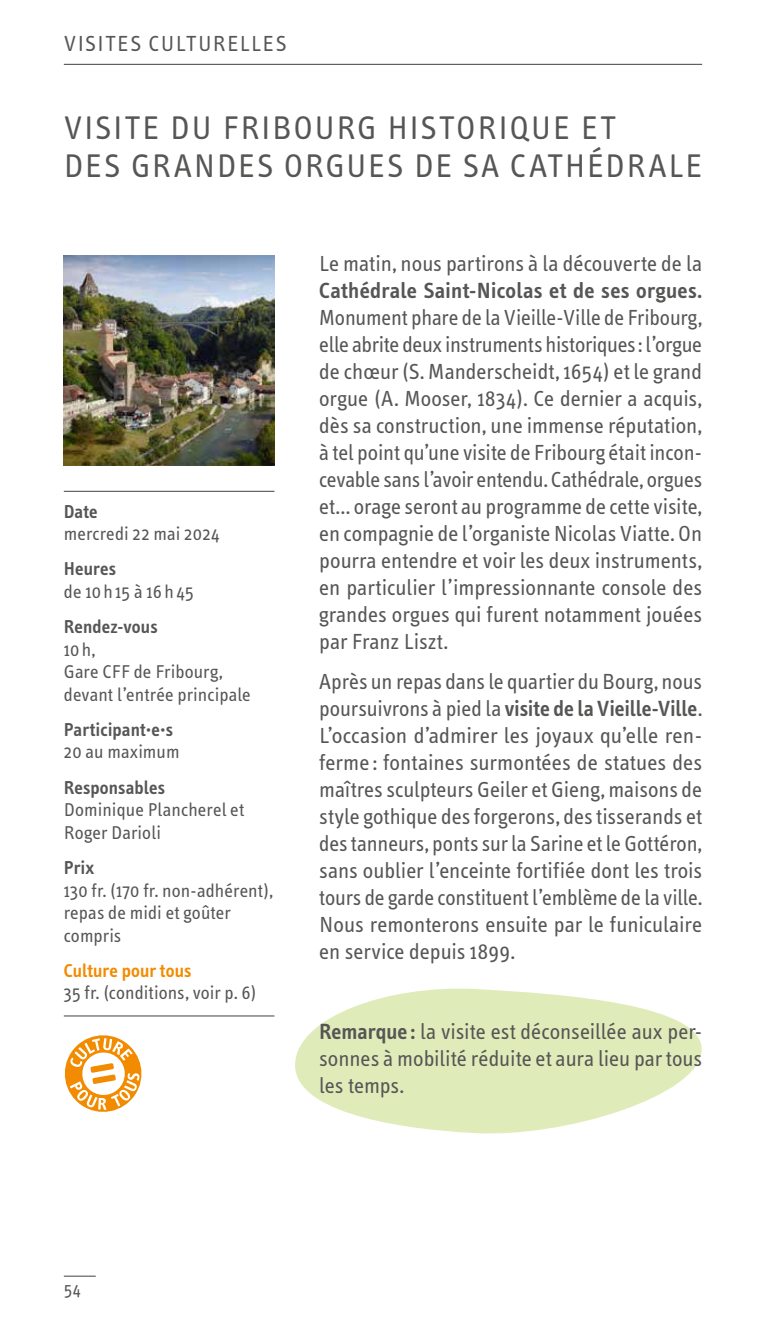
<style>
.page{position:relative;width:766px;height:1340px;background:#fff}
.page>*{position:absolute;margin:0;border:0;box-sizing:border-box;transform-origin:0 0}
.t1{font:33.75px/38.2px "Info Text";letter-spacing:.05em;color:#565655}
.t2{font:22.5px/27px "Info Text";color:#565655;text-align:justify}
.t3{font:600 22.5px "Info Text";letter-spacing:.01em;color:#565655}
.t4{font:22.5px "Info Text";letter-spacing:.065em;color:#565655}
.t5{font:19.12px/22.5px "Info Text";letter-spacing:.005em;color:#565655}
.t6{font:600 19.12px "Info Text";letter-spacing:.005em;color:#565655}
.t7{font:600 19.12px "Info Text";letter-spacing:.005em;color:#f28b00}
.t8{font:18px "Info Text";color:#565655}
.s1{font-weight:600}
</style>
<div class="page">
<svg style="left:295px;top:988px;width:407px;height:146px;fill:#dfecba"></svg>
<hr style="left:64px;top:1275px;width:32px;height:1px;background:#565655">
<hr style="left:64px;top:64px;width:638px;height:1px;background:#565655">
<img style="left:64px;top:255px;width:210px;height:211px">
<hr style="left:64px;top:1015px;width:210px;height:1px;background:#565655">
<hr style="left:64px;top:491px;width:210px;height:1px;background:#565655">
<svg style="left:64px;top:1035px;width:78px;height:77px"></svg>
<p class="t4" style="left:64px;top:31px;width:224px">VISITES CULTURELLES</p>
<h1 class="t1" style="left:64px;top:109px;width:639px">VISITE DU FRIBOURG HISTORIQUE ET<br>DES GRANDES ORGUES DE SA CATHÉDRALE</h1>
<p class="t6" style="left:64px;top:500px;width:35px">Date</p>
<p class="t5" style="left:64px;top:523px;width:158px">mercredi 22 mai 2024</p>
<p class="t6" style="left:64px;top:558px;width:54px">Heures</p>
<p class="t5" style="left:64px;top:580px;width:131px">de 10h15 à 16h45</p>
<p class="t6" style="left:64px;top:616px;width:95px">Rendez-vous</p>
<p class="t5" style="left:64px;top:638px;width:188px">10h,<br>Gare CFF de Fribourg, devant l’entrée principale</p>
<p class="t6" style="left:64px;top:718px;width:111px">Participant·e·s</p>
<p class="t5" style="left:64px;top:741px;width:117px">20 au maximum</p>
<p class="t6" style="left:64px;top:776px;width:103px">Responsables</p>
<p class="t5" style="left:64px;top:798px;width:182px">Dominique Plancherel et<br>Roger Darioli</p>
<p class="t6" style="left:64px;top:856px;width:32px">Prix</p>
<p class="t5" style="left:64px;top:879px;width:210px">130 fr. (170 fr. non-adhérent), repas de midi et goûter compris</p>
<p class="t7" style="left:64px;top:959px;width:129px">Culture pour tous</p>
<p class="t5" style="left:64px;top:981px;width:194px">35 fr. (conditions, voir p. 6)</p>
<p class="t2" style="left:319px;top:250px;width:384px">Le matin, nous partirons à la découverte de la</p>
<p class="t3" style="left:319px;top:278px;width:384px">Cathédrale Saint-Nicolas et de ses orgues.</p>
<p class="t2" style="left:319px;top:304px;width:384px">Monument phare de la Vieille-Ville de Fribourg, elle abrite deux instruments historiques: l’orgue de chœur (S. Manderscheidt, 1654) et le grand orgue (A. Mooser, 1834). Ce dernier a acquis, dès sa construction, une immense réputation, à tel point qu’une visite de Fribourg était incon&shy;cevable sans l’avoir entendu. Cathédrale, orgues et… orage seront au programme de cette visite, en compagnie de l’organiste Nicolas Viatte. On pourra entendre et voir les deux instruments, en particulier l’impressionnante console des grandes orgues qui furent notamment jouées par Franz Liszt.</p>
<p class="t2" style="left:319px;top:668px;width:384px">Après un repas dans le quartier du Bourg, nous poursuivrons à pied la <span class="s1">visite de la Vieille-Ville</span>.<br>L’occasion d’admirer les joyaux qu’elle ren&shy;ferme : fontaines surmontées de statues des maîtres sculpteurs Geiler et Gieng, maisons de style gothique des forgerons, des tisserands et des tanneurs, ponts sur la Sarine et le Gottéron, sans oublier l’enceinte fortifiée dont les trois tours de garde constituent l’emblème de la ville.<br>Nous remonterons ensuite par le funiculaire en service depuis 1899.</p>
<p class="t2" style="left:319px;top:1018px;width:384px"><span class="s1">Remarque :</span> la visite est déconseillée aux per&shy;sonnes à mobilité réduite et aura lieu par tous les temps.</p>
<p class="t8" style="left:64px;top:1279px;width:19px">54</p>
</div>
